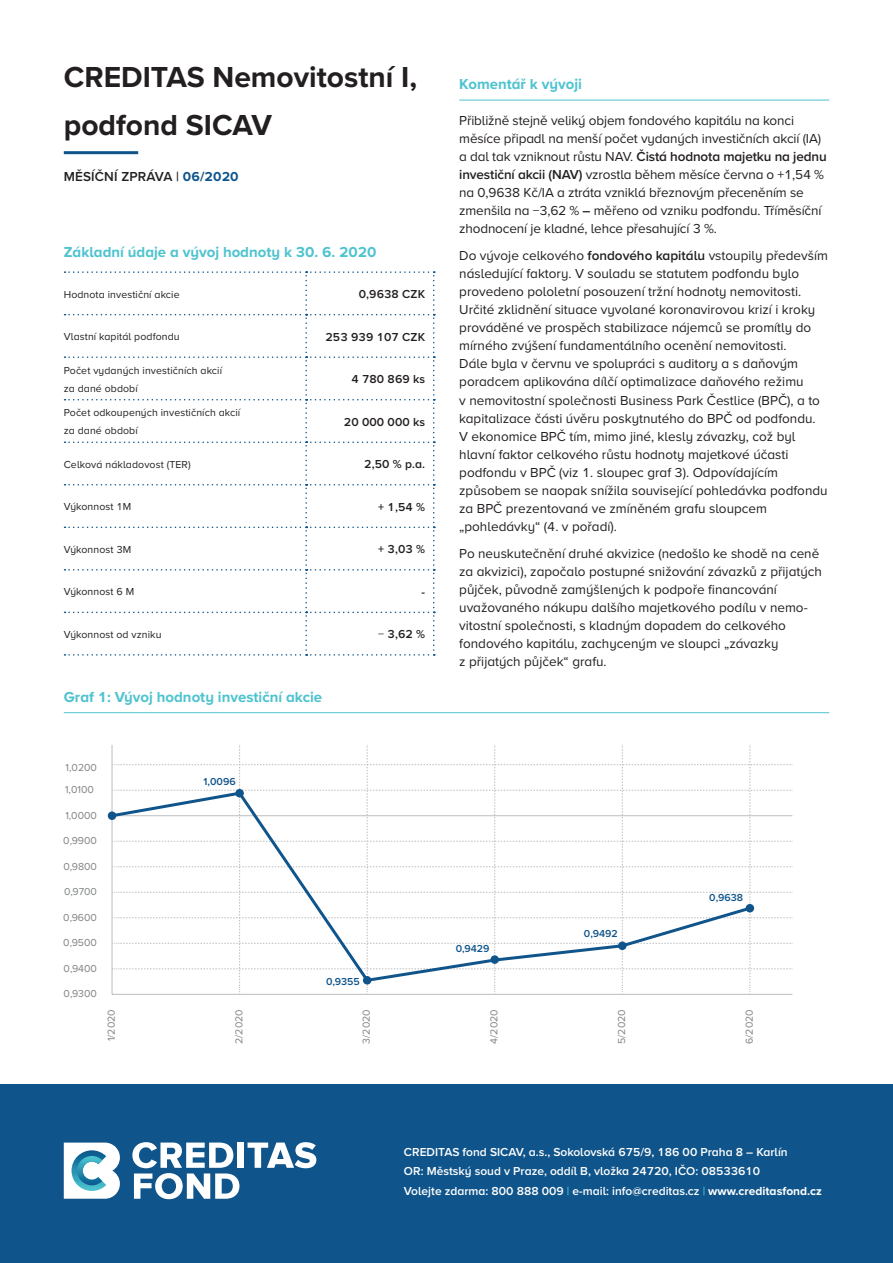
<style>
.page{position:relative;width:893px;height:1263px;background:#fff}
.page>*{position:absolute;margin:0;border:0;box-sizing:border-box;transform-origin:0 0}
.zakladni_text_9b{font:700 30px/48px "Proxima Nova A";color:#231f20}
.nadpisy_10b{font:700 15px "Proxima Nova A";color:#4ec3cf}
.zakladni_text_9b-2{font:13.5px/18px "Proxima Nova A";color:#231f20}
.zakladni_text_9b-3{font:600 13.5px "Proxima Nova A";letter-spacing:.01em;color:#231f20}
.Zápatí{font:600 12px "Proxima Nova A";color:#fff}
.zakladni_text_9b-4{font:600 12px "Proxima Nova A";letter-spacing:.01em;color:#231f20}
.zakladni_text_9b-5{font:10.5px "Proxima Nova A";letter-spacing:.01em;color:#231f20}
.t1{font:10.5px "Proxima Nova A";color:#808285}
.t2{font:600 10.5px "Proxima Nova A";color:#0f548a}
.s1{font-weight:700;color:#0f548a}
.s2{font-weight:400}
.s3{font-weight:600}
.s4{color:#4ec3cf}
.s5{font-weight:700}
</style>
<div class="page">
<hr style="left:64px;top:151px;width:74px;height:3px;background:#0f548a">
<svg style="left:65px;top:271px;width:370px;height:385px"></svg>
<hr style="left:459px;top:100px;width:370px;height:1px;background:#4ec3cf">
<hr style="left:64px;top:712px;width:765px;height:1px;background:#4ec3cf">
<hr style="left:112px;top:994px;width:680px;height:1px;background:#bcbdc0">
<svg style="left:112px;top:745px;width:681px;height:249px"></svg>
<svg style="left:109px;top:790px;width:645px;height:193px"></svg>
<div style="left:108px;top:811px;width:8px;height:9px;background:#0f548a;border-radius:50%"></div>
<div style="left:235px;top:789px;width:9px;height:8px;background:#0f548a;border-radius:50%"></div>
<div style="left:363px;top:976px;width:8px;height:8px;background:#0f548a;border-radius:50%"></div>
<div style="left:490px;top:955px;width:9px;height:9px;background:#0f548a;border-radius:50%"></div>
<div style="left:618px;top:941px;width:9px;height:9px;background:#0f548a;border-radius:50%"></div>
<div style="left:746px;top:904px;width:8px;height:8px;background:#0f548a;border-radius:50%"></div>
<div style="left:0;top:1084px;width:893px;height:179px;background:#0f548a"></div>
<svg style="left:248px;top:1142px;width:68px;height:26px"></svg>
<div style="left:237px;top:1142px;width:7px;height:26px;background:#fff"></div>
<svg style="left:132px;top:1142px;width:107px;height:57px"></svg>
<svg style="left:64px;top:1142px;width:56px;height:57px;background:#bad8e3"></svg>
<p class="zakladni_text_9b" style="left:64px;top:55px;width:355px">CREDITAS Nemovitostní I, podfond SICAV</p>
<p class="zakladni_text_9b-3" style="left:64px;top:168px;width:176px">MĚSÍČNÍ ZPRÁVA | <span class="s1">06/2020</span></p>
<p class="nadpisy_10b" style="left:64px;top:243px;width:314px">Základní údaje a vývoj hodnoty k 30. 6. 2020</p>
<p class="zakladni_text_9b-5" style="left:64px;top:288px;width:117px">Hodnota investiční akcie</p>
<p class="zakladni_text_9b-4" style="left:359px;top:287px;width:68px">0,9638 CZK</p>
<p class="zakladni_text_9b-5" style="left:64px;top:330px;width:117px">Vlastní kapitál podfondu</p>
<p class="zakladni_text_9b-4" style="left:325px;top:329px;width:101px">253 939 107 CZK</p>
<p class="zakladni_text_9b-5" style="left:64px;top:364px;width:160px">Počet vydaných investičních akcií</p>
<p class="zakladni_text_9b-5" style="left:64px;top:382px;width:76px">za dané období</p>
<p class="zakladni_text_9b-4" style="left:351px;top:372px;width:75px">4 780 869 ks</p>
<p class="zakladni_text_9b-5" style="left:64px;top:406px;width:178px">Počet odkoupených investičních akcií</p>
<p class="zakladni_text_9b-5" style="left:64px;top:424px;width:76px">za dané období</p>
<p class="zakladni_text_9b-4" style="left:344px;top:415px;width:83px">20 000 000 ks</p>
<p class="zakladni_text_9b-5" style="left:64px;top:458px;width:128px">Celková nákladovost (TER)</p>
<p class="zakladni_text_9b-4" style="left:364px;top:457px;width:62px">2,50 % p.a.</p>
<p class="zakladni_text_9b-5" style="left:64px;top:500px;width:69px">Výkonnost 1M</p>
<p class="zakladni_text_9b-4" style="left:378px;top:500px;width:48px">+ 1,54 %</p>
<p class="zakladni_text_9b-5" style="left:64px;top:543px;width:69px">Výkonnost 3M</p>
<p class="zakladni_text_9b-4" style="left:378px;top:542px;width:48px">+ 3,03 %</p>
<p class="zakladni_text_9b-5" style="left:64px;top:585px;width:72px">Výkonnost 6 M</p>
<p class="zakladni_text_9b-4" style="left:422px;top:585px;width:5px">-</p>
<p class="zakladni_text_9b-5" style="left:64px;top:628px;width:99px">Výkonnost od vzniku</p>
<p class="zakladni_text_9b-4" style="left:378px;top:627px;width:48px"><span class="s2">−</span> 3,62 %</p>
<p class="nadpisy_10b" style="left:64px;top:688px;width:260px">Graf 1: Vývoj hodnoty investiční akcie</p>
<p class="t1" style="left:66px;top:761px;width:33px">1,0200</p>
<p class="t1" style="left:65px;top:783px;width:30px">1,0100</p>
<p class="t1" style="left:65px;top:809px;width:33px">1,0000</p>
<p class="t1" style="left:63px;top:834px;width:35px">0,9900</p>
<p class="t1" style="left:63px;top:860px;width:35px">0,9800</p>
<p class="t1" style="left:64px;top:885px;width:34px">0,9700</p>
<p class="t1" style="left:63px;top:911px;width:35px">0,9600</p>
<p class="t1" style="left:63px;top:936px;width:35px">0,9500</p>
<p class="t1" style="left:64px;top:962px;width:35px">0,9400</p>
<p class="t1" style="left:64px;top:987px;width:35px">0,9300</p>
<p class="t2" style="left:204px;top:776px;width:34px">1,0096</p>
<p class="t2" style="left:326px;top:975px;width:35px">0,9355</p>
<p class="t1" style="left:105px;top:1041px;width:33px;rotate:-90deg">1/2020</p>
<p class="t1" style="left:233px;top:1044px;width:36px;rotate:-90deg">2/2020</p>
<p class="t1" style="left:360px;top:1043px;width:36px;rotate:-90deg">3/2020</p>
<p class="nadpisy_10b" style="left:459px;top:76px;width:124px">Komentář k vývoji</p>
<p class="zakladni_text_9b-2" style="left:459px;top:112px;width:369px">Přibližně stejně veliký objem fondového kapitálu na konci měsíce připadl na menší počet vydaných investičních akcií (IA) a dal tak vzniknout růstu NAV. <span class="s3">Čistá hodnota majetku na jednu investiční akcii (NAV)</span> vzrostla během měsíce června o +1,54 % na 0,9638 Kč/IA a ztráta vzniklá březnovým přeceněním se zmenšila na −3,62 % <span class="s3">–</span> měřeno od vzniku podfondu. Tříměsíční zhodnocení je kladné, lehce přesahující 3 %.</p>
<p class="zakladni_text_9b-2" style="left:459px;top:247px;width:370px">Do vývoje celkového <span class="s3">fondového kapitálu</span> vstoupily především následující faktory. V souladu se statutem podfondu bylo provedeno pololetní posouzení tržní hodnoty nemovitosti.<br>Určité zklidnění situace vyvolané koronavirovou krizí i kroky prováděné ve prospěch stabilizace nájemců se promítly do mírného zvýšení fundamentálního ocenění nemovitosti.</p>
<p class="zakladni_text_9b-2" style="left:459px;top:355px;width:370px">Dále byla v červnu ve spolupráci s auditory a s daňovým poradcem aplikována dílčí optimalizace daňového režimu<br>v nemovitostní společnosti Business Park Čestlice (BPČ), a to kapitalizace části úvěru poskytnutého do BPČ od podfondu.<br>V ekonomice BPČ tím, mimo jiné, klesly závazky, což byl hlavní faktor celkového růstu hodnoty majetkové účasti podfondu v BPČ (viz 1. sloupec graf 3). Odpovídajícím způsobem se naopak snížila související pohledávka podfondu za BPČ prezentovaná ve zmíněném grafu sloupcem „pohledávky“ (4. v pořadí).</p>
<p class="zakladni_text_9b-2" style="left:459px;top:544px;width:364px">Po neuskutečnění druhé akvizice (nedošlo ke shodě na ceně za akvizici), započalo postupné snižování závazků z přijatých půjček, původně zamýšlených k podpoře financování uvažovaného nákupu dalšího majetkového podílu v nemo&shy;vitostní společnosti, s kladným dopadem do celkového fondového kapitálu, zachyceným ve sloupci „závazky<br>z přijatých půjček“ grafu.</p>
<p class="t2" style="left:456px;top:942px;width:35px">0,9429</p>
<p class="t2" style="left:584px;top:927px;width:35px">0,9492</p>
<p class="t2" style="left:709px;top:891px;width:35px">0,9638</p>
<p class="t1" style="left:488px;top:1043px;width:36px;rotate:-90deg">4/2020</p>
<p class="t1" style="left:615px;top:1044px;width:36px;rotate:-90deg">5/2020</p>
<p class="t1" style="left:743px;top:1044px;width:36px;rotate:-90deg">6/2020</p>
<p class="Zápatí" style="left:404px;top:1145px;width:385px">CREDITAS fond SICAV, a.s., Sokolovská 675/9, 186 00 Praha 8 – Karlín</p>
<p class="Zápatí" style="left:404px;top:1164px;width:358px">OR: Městský soud v Praze, oddíl B, vložka 24720, IČO: 08533610</p>
<p class="Zápatí" style="left:404px;top:1184px;width:419px">Volejte zdarma: 800 888 009 <span class="s4">|</span> e-mail: info@creditas.cz <span class="s4">|</span> <span class="s5">www.creditasfond.cz</span></p>
</div>
